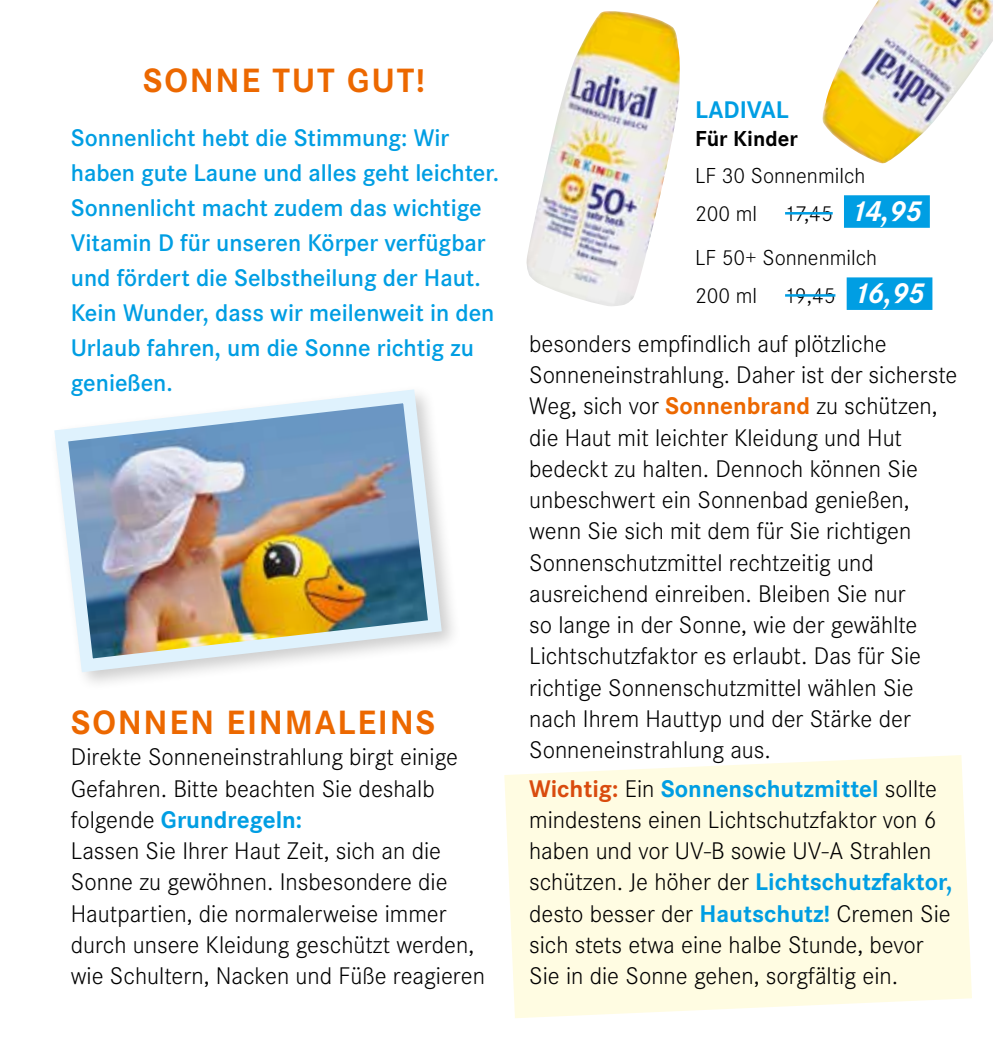
<style>
.page{position:relative;width:993px;height:1053px;background:#fff}
.page>*{position:absolute;margin:0;border:0;box-sizing:border-box;transform-origin:0 0}
.t1{font:700 35px "Corporate S";letter-spacing:.05em;color:#ec6800}
.t2{font:300 25px/31.2px "Corporate S";color:#000}
.t3{font:600 25px/35px "Corporate S";color:#009ee3}
.t4{font:700 25px "Corporate S";color:#009ee3}
.t5{font:300 22.5px/37.5px "Corporate S";color:#000}
.t6{font:700 22.5px "Corporate S";color:#000}
.s1{font-weight:700;color:#009ee3}
.s2{font-weight:700;font-style:italic;font-size:30px;color:#fff}
.s3{font-weight:700;color:#ec6800}
.s4{font-weight:700;color:#d94b0e}
</style>
<div class="page">
<div style="left:843px;top:195px;width:86px;height:33px;background:#009ee3"></div>
<div style="left:846px;top:277px;width:86px;height:33px;background:#009ee3"></div>
<hr style="left:784px;top:212px;width:48px;height:2px;background:#009ee3">
<hr style="left:784px;top:294px;width:51px;height:3px;background:#009ee3">
<img style="left:54px;top:389px;width:394px;height:290px">
<img style="left:526px;top:11px;width:153px;height:295px">
<img style="left:822px;top:0;width:170px;height:163px">
<svg style="left:504px;top:755px;width:467px;height:263px;background:#fffce4"></svg>
<h1 class="t1" style="left:143px;top:60px;width:283px">sonne tut Gut!</h1>
<p class="t3" style="left:71px;top:120px;width:429px">Sonnenlicht hebt die Stimmung: Wir haben gute Laune und alles geht leichter.<br>Sonnenlicht macht zudem das wichtige Vitamin D für unseren Körper verfügbar und fördert die Selbstheilung der Haut.<br>Kein Wunder, dass wir meilenweit in den Urlaub fahren, um die Sonne richtig zu genießen.</p>
<h1 class="t1" style="left:71px;top:702px;width:366px">sonnen einmaleins</h1>
<p class="t2" style="left:71px;top:741px;width:415px">Direkte Sonneneinstrahlung birgt einige Gefahren. Bitte beachten Sie deshalb folgende <span class="s1">Grundregeln:<br></span>Lassen Sie Ihrer Haut Zeit, sich an die Sonne zu gewöhnen. Insbesondere die Hautpartien, die normalerweise immer durch unsere Kleidung geschützt werden, wie Schultern, Nacken und Füße reagieren</p>
<p class="t4" style="left:694px;top:96px;width:95px">ladival</p>
<p class="t6" style="left:694px;top:125px;width:104px">Für Kinder</p>
<p class="t5" style="left:694px;top:157px;width:229px">LF 30 Sonnenmilch<br>200 ml 17,45 <span class="s2">14,95</span></p>
<p class="t5" style="left:694px;top:239px;width:231px">LF 50+ Sonnenmilch<br>200 ml 19,45 <span class="s2">16,95</span></p>
<p class="t2" style="left:529px;top:328px;width:429px">besonders empfindlich auf plötzliche Sonneneinstrahlung. Daher ist der sicherste Weg, sich vor <span class="s3">sonnenbrand</span> zu schützen, die Haut mit leichter Kleidung und Hut bedeckt zu halten. Dennoch können Sie unbeschwert ein Sonnenbad genießen, wenn Sie sich mit dem für Sie richtigen Sonnenschutzmittel rechtzeitig und ausreichend einreiben. Bleiben Sie nur<br>so lange in der Sonne, wie der gewählte Lichtschutzfaktor es erlaubt. Das für Sie richtige Sonnenschutzmittel wählen Sie nach Ihrem Hauttyp und der Stärke der Sonneneinstrahlung aus.</p>
<p class="t2" style="left:529px;top:772px;width:425px"><span class="s4">Wichtig:</span> Ein <span class="s1">sonnenschutzmittel</span> sollte mindestens einen Lichtschutzfaktor von 6 haben und vor UV-B sowie UV-A Strahlen schützen. Je höher der <span class="s1">lichtschutzfaktor, </span>desto besser der <span class="s1">Hautschutz!</span> Cremen Sie sich stets etwa eine halbe Stunde, bevor Sie in die Sonne gehen, sorgfältig ein.</p>
</div>
